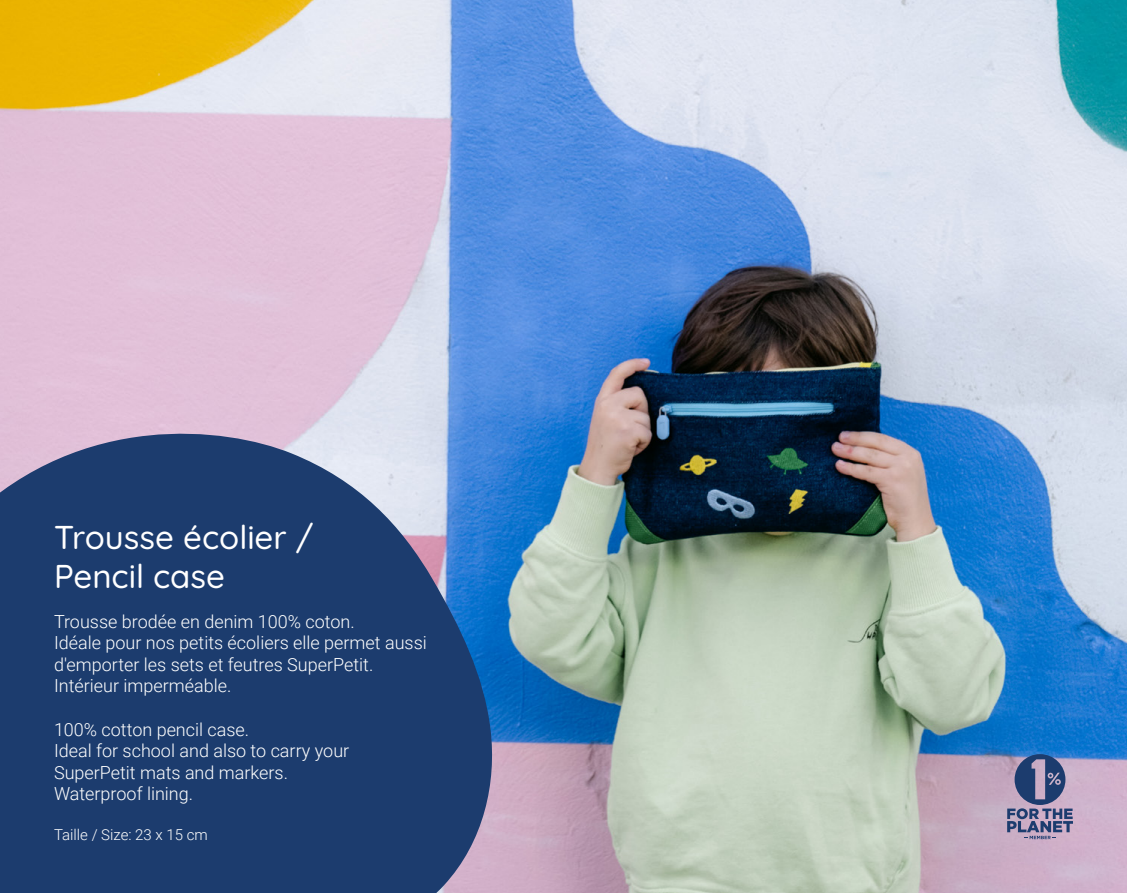
<style>
.page{position:relative;width:1127px;height:893px;background:#fff}
.page>*{position:absolute;margin:0;border:0;box-sizing:border-box;transform-origin:0 0}
.t1{font:300 33px/39.6px "Quicksand";color:#fff}
.t2{font:300 18px/21.6px "Roboto";color:#fff}
.t3{font:300 15px "Roboto";color:#fff}
</style>
<div class="page">
<img style="left:0;top:0;width:1127px;height:893px">
<svg style="left:0;top:411px;width:497px;height:482px;background:#345181"></svg>
<svg style="left:1007px;top:754px;width:66px;height:85px;background:#7b7ba0"></svg>
<h1 class="t1" style="left:54px;top:514px;width:261px">Trousse écolier /<br>Pencil case</h1>
<p class="t2" style="left:54px;top:610px;width:374px">Trousse brodée en denim 100% coton.<br>Idéale pour nos petits écoliers elle permet aussi d'emporter les sets et feutres SuperPetit.<br>Intérieur imperméable.</p>
<p class="t2" style="left:54px;top:718px;width:297px">100% cotton pencil case.<br>Ideal for school and also to carry your<br>SuperPetit mats and markers.<br>Waterproof lining.</p>
<p class="t3" style="left:54px;top:824px;width:155px">Taille / Size: 23 x 15 cm</p>
</div>
